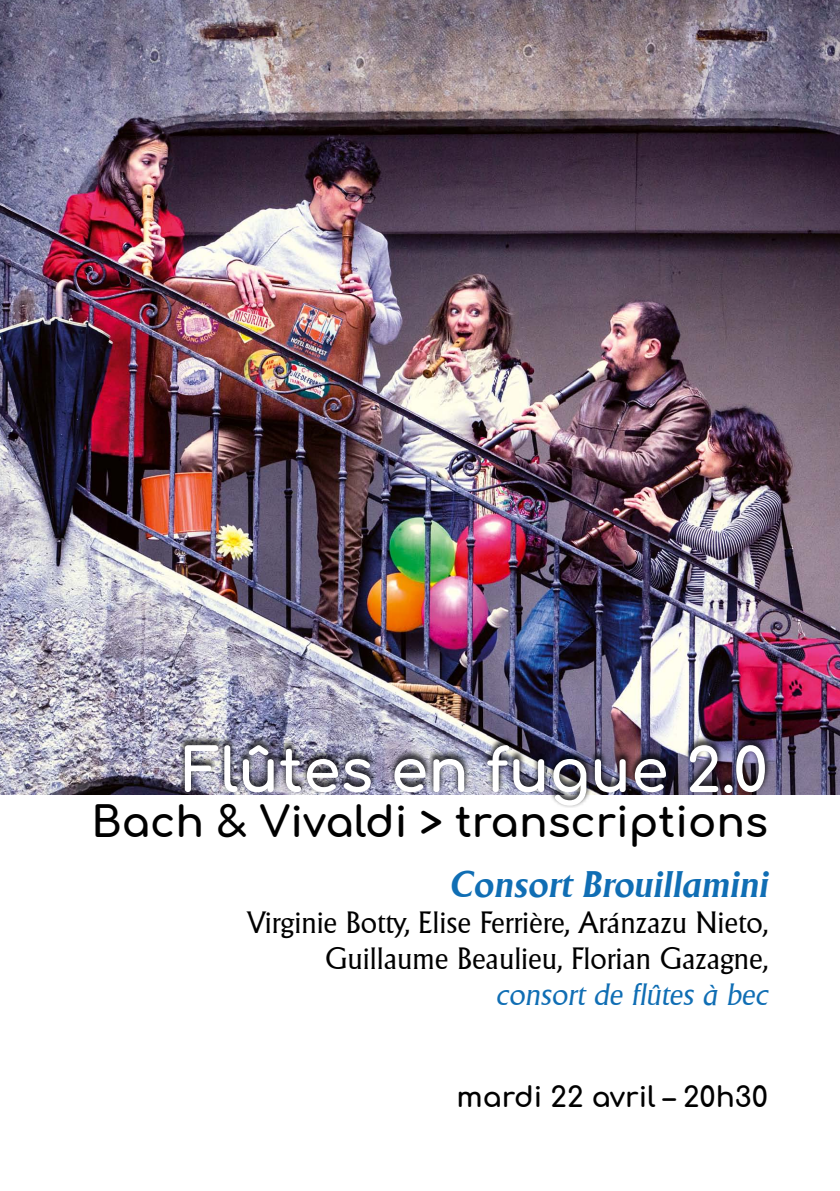
<style>
.page{position:relative;width:840px;height:1191px;background:#fff}
.page>*{position:absolute;margin:0;border:0;box-sizing:border-box;transform-origin:0 0}
.t1{font:700 60px "Comfortaa";color:#fff}
.t2{font:700 42px "Comfortaa";color:#000}
.t3{font:italic 700 36px "Adelon Serial";color:#106eb4}
.t4{font:30px/36px "Adelon Serial";color:#000;text-align:right}
.t5{font:italic 30px "Adelon Serial";color:#106eb4}
.t6{font:700 28px "Comfortaa";color:#000}
</style>
<div class="page">
<img style="left:0;top:0;width:839px;height:794px">
<div style="left:179px;top:735px;width:591px;height:73px;background:#000;opacity:.7"></div>
<h1 class="t1" style="left:182px;top:715px;width:586px">Flûtes en fugue 2.0</h1>
<h2 class="t2" style="left:91px;top:782px;width:677px">Bach &amp; Vivaldi &gt; transcriptions</h2>
<p class="t3" style="left:448px;top:858px;width:320px">Consort Brouillamini</p>
<p class="t4" style="left:248px;top:902px;width:521px">Virginie Botty, Elise Ferrière, Aránzazu Nieto,<br>Guillaume Beaulieu, Florian Gazagne,</p>
<p class="t5" style="left:495px;top:973px;width:274px">consort de flûtes à bec</p>
<p class="t6" style="left:456px;top:1070px;width:313px">mardi 22 avril – 20h30</p>
</div>
